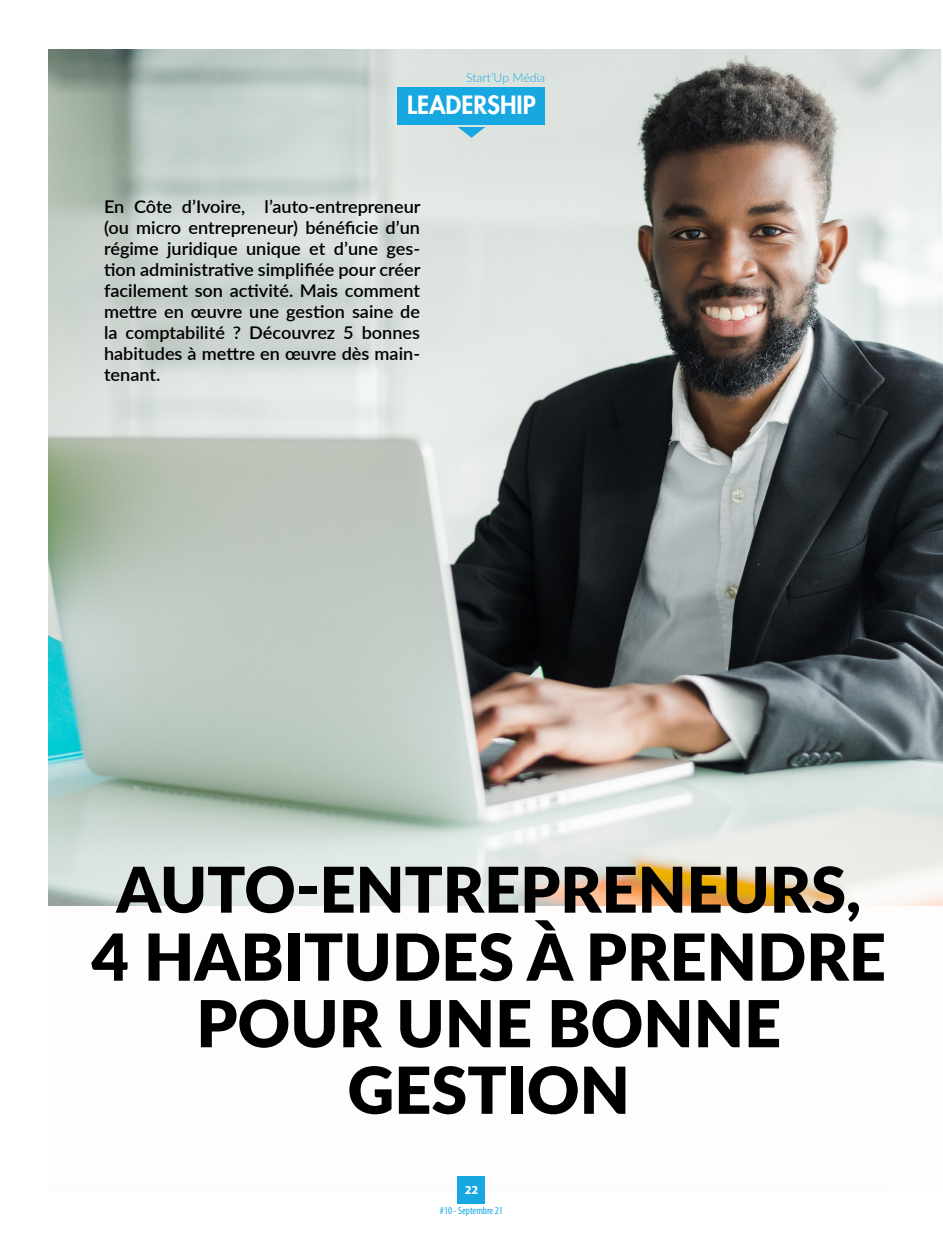
<style>
.page{position:relative;width:943px;height:1241px;background:#fff}
.page>*{position:absolute;margin:0;border:0;box-sizing:border-box;transform-origin:0 0}
.t1{font:900 64.75px/66.5px "Lato";color:#000;text-align:center}
.t2{font:900 63px "Lato";color:#000}
.RUBRIQUE{font:800 24.5px "Futura Std";color:#fff}
.t3{font:600 17.5px/21px "Lato";color:#000;text-align:justify;scale:1.04 1}
.t4{font:300 12.25px "Lato";color:#18a8e1}
.t5{font:700 12.25px "Myriad Pro";color:#fff}
.t6{font:condensed 10.5px "Myriad Pro";color:#18a8e1}
</style>
<div class="page">
<div style="left:49px;top:50px;width:894px;height:1140px;background:#fefdfb"></div>
<img style="left:49px;top:50px;width:894px;height:855px">
<div style="left:398px;top:87px;width:147px;height:37px;background:#18a8e1"></div>
<svg style="left:457px;top:127px;width:28px;height:11px"></svg>
<div style="left:457px;top:1175px;width:28px;height:28px;background:#18a8e1"></div>
<p class="t4" style="left:466px;top:69px;width:80px">Start’Up Média</p>
<p class="RUBRIQUE" style="left:407px;top:89px;width:130px">LEADERSHIP</p>
<p class="t3" style="left:104px;top:195px;width:306px">En Côte d’Ivoire, l’auto-entrepreneur (ou micro entrepreneur) bénéficie d’un régime juridique unique et d’une ges&shy;tion administrative simplifiée pour créer facilement son activité. Mais comment mettre en œuvre une gestion saine de la comptabilité ? Découvrez 5 bonnes habitudes à mettre en œuvre dès main&shy;tenant.</p>
<p class="t2" style="left:116px;top:842px;width:746px">AUTO-ENTREPRENEURS,</p>
<p class="t1" style="left:91px;top:920px;width:796px">4 HABITUDES À PRENDRE<br>POUR UNE BONNE</p>
<p class="t1" style="left:347px;top:1053px;width:284px">GESTION</p>
<p class="t5" style="left:464px;top:1181px;width:15px">22</p>
<p class="t6" style="left:440px;top:1204px;width:65px">#10 - Septembre 21</p>
</div>
